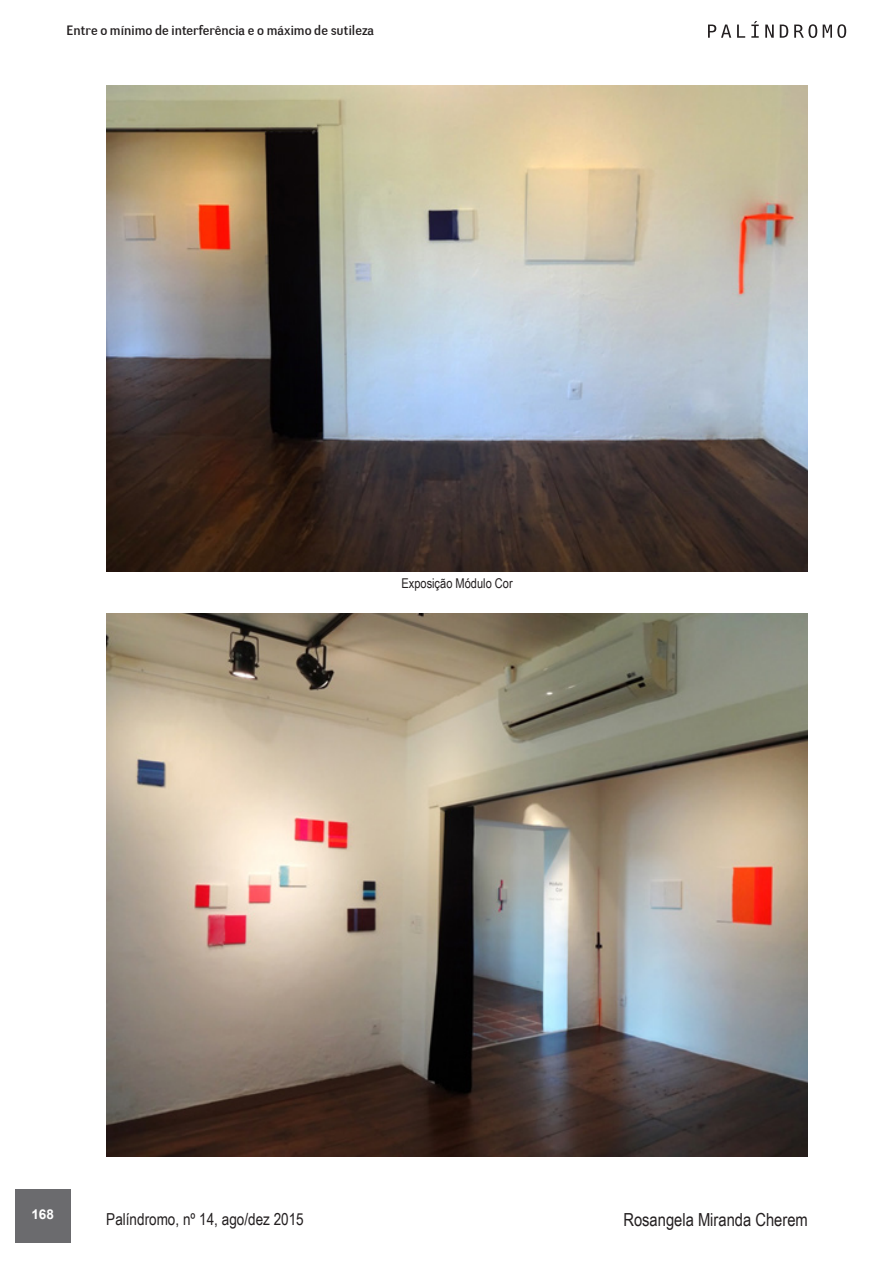
<style>
.page{position:relative;width:893px;height:1263px;background:#fff}
.page>*{position:absolute;margin:0;border:0;box-sizing:border-box;transform-origin:0 0}
.t1{font:18px "Arial Narrow";color:#231f20}
.t2{font:16.5px "Arial Narrow";color:#231f20}
.t3{font:13.5px "Negotiate Free";color:#231f20}
.legenda{font:13.5px "Arial Narrow";color:#231f20}
.t4{font:700 13.5px "Arial";color:#fff}
</style>
<div class="page">
<div style="left:15px;top:1189px;width:55px;height:53px;background:#6b6b6e"></div>
<svg style="left:708px;top:25px;width:23px;height:13px"></svg>
<svg style="left:737px;top:25px;width:8px;height:13px"></svg>
<svg style="left:751px;top:21px;width:8px;height:17px"></svg>
<svg style="left:765px;top:25px;width:9px;height:13px"></svg>
<svg style="left:780px;top:25px;width:8px;height:13px"></svg>
<svg style="left:794px;top:24px;width:23px;height:14px"></svg>
<svg style="left:823px;top:24px;width:23px;height:14px"></svg>
<img style="left:107px;top:86px;width:701px;height:486px">
<img style="left:107px;top:613px;width:701px;height:544px">
<p class="t3" style="left:67px;top:22px;width:309px">Entre o mínimo de interferência e o máximo de sutileza</p>
<p class="legenda" style="left:401px;top:573px;width:113px">Exposição Módulo Cor</p>
<p class="t4" style="left:31px;top:1205px;width:24px">168</p>
<p class="t2" style="left:106px;top:1206px;width:199px">Palíndromo, nº 14, ago/dez 2015</p>
<h1 class="t1" style="left:623px;top:1206px;width:186px">Rosangela Miranda Cherem</h1>
</div>
